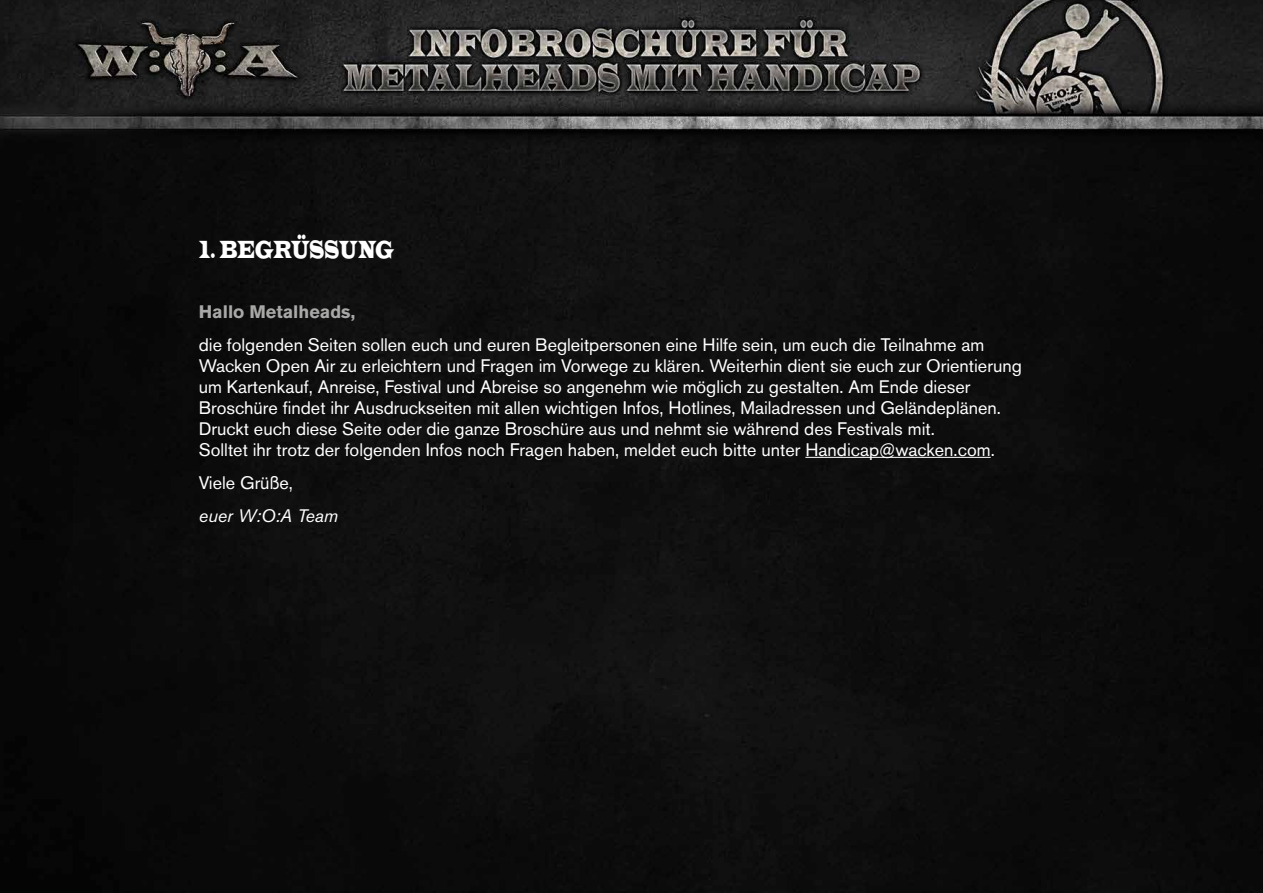
<style>
.page{position:relative;width:1263px;height:893px;background:#fff}
.page>*{position:absolute;margin:0;border:0;box-sizing:border-box;transform-origin:0 0}
.List_Paragraph{font:25.5px "Latin Wide";letter-spacing:-.04em;color:#fff;scale:.5 1}
.t1{font:18px/21px "Akzidenz Grotesk BE";color:#fff}
.t2{font:700 18px "Akzidenz Grotesk BE";color:#a8a8a7}
.t3{font:italic 18px "Akzidenz Grotesk BE";color:#fff}
</style>
<div class="page">
<img style="left:0;top:0;width:1263px;height:893px">
<hr style="left:805px;top:457px;width:186px;height:1px;background:#fff">
<p class="List_Paragraph" style="left:199px;top:234px;width:392px">1. BEGRÜSSUNG</p>
<p class="t2" style="left:199px;top:301px;width:158px">Hallo Metalheads,</p>
<p class="t1" style="left:199px;top:334px;width:824px">die folgenden Seiten sollen euch und euren Begleitpersonen eine Hilfe sein, um euch die Teilnahme am Wacken Open Air zu erleichtern und Fragen im Vorwege zu klären. Weiterhin dient sie euch zur Orientierung um Kartenkauf, Anreise, Festival und Abreise so angenehm wie möglich zu gestalten. Am Ende dieser Broschüre findet ihr Ausdruckseiten mit allen wichtigen Infos, Hotlines, Mailadressen und Geländeplänen.<br>Druckt euch diese Seite oder die ganze Broschüre aus und nehmt sie während des Festivals mit.<br>Solltet ihr trotz der folgenden Infos noch Fragen haben, meldet euch bitte unter Handicap@wacken.com.</p>
<p class="t1" style="left:199px;top:472px;width:96px">Viele Grüße,</p>
<p class="t3" style="left:199px;top:504px;width:141px">euer W:O:A Team</p>
</div>
